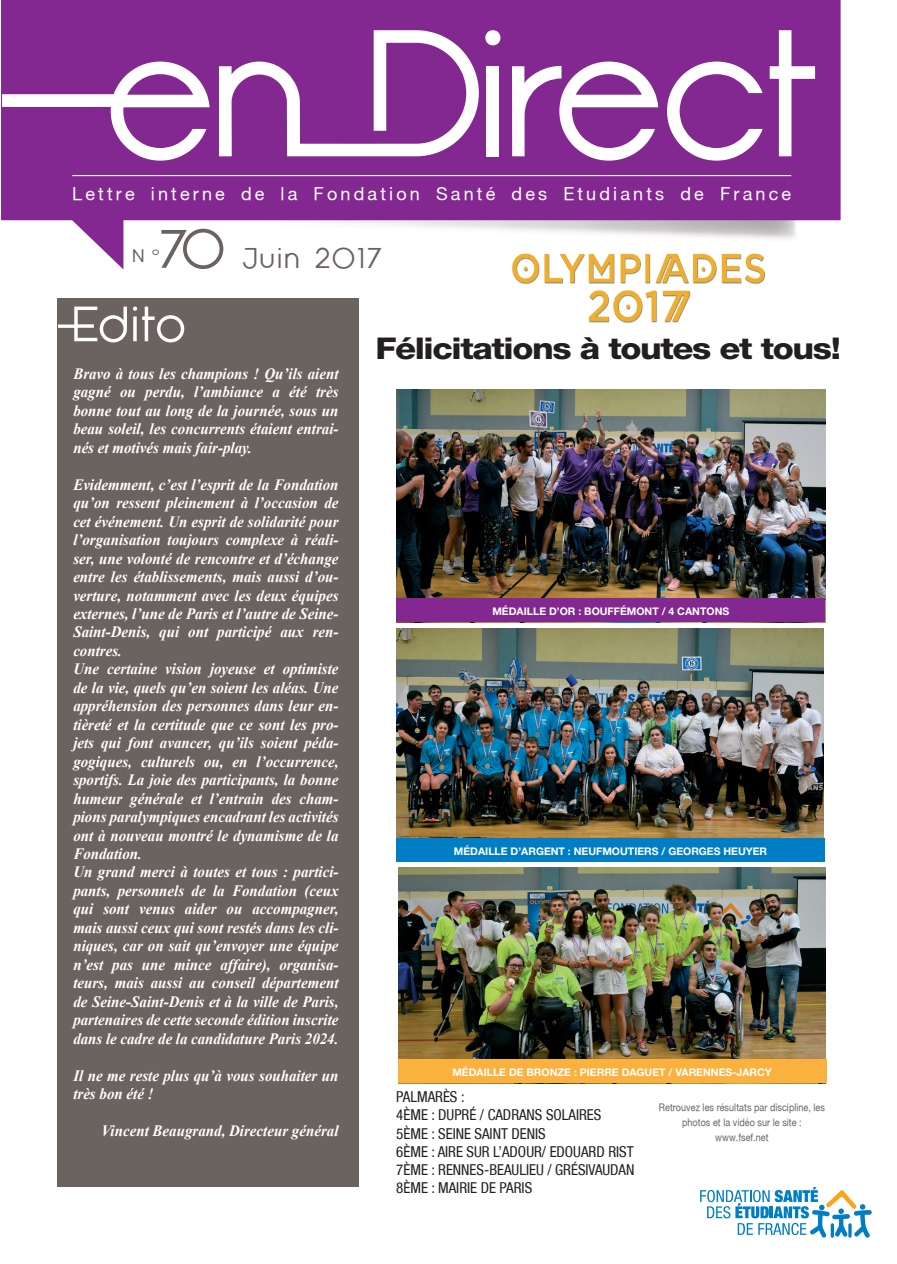
<style>
.page{position:relative;width:897px;height:1264px;background:#fff}
.page>*{position:absolute;margin:0;border:0;box-sizing:border-box;transform-origin:0 0}
.titre_rubrique_à_met{font:800 30px "Helvetica Neue LT Std";letter-spacing:-.04em;color:#231f20;scale:1.15 1}
.t1{font:28.5px "Opificio";letter-spacing:.11em;color:#6b6360}
.t2{font:18px "Helvetica Neue Roman";letter-spacing:.175em;color:#fff}
.t3{font:18px "Opificio";color:#6b6360;scale:1.2 1}
.Edito{font:italic 700 15.75px/18.5px "Times New Roman";color:#fff;text-align:justify;scale:.95 1}
.titre_noir_encadré{font:condensed 15px "Helvetica Neue LT";color:#231f20}
.titre_noir_encadré-2{font:700 10.5px "Helvetica Neue LT Std";color:#fff}
.tableau{font:10.5px/15px "Helvetica Neue Roman";letter-spacing:.005em;color:#6b6360;text-align:center;scale:.86 1}
.s1{font-size:53.85px}
.s2{font-family:"Times New Roman"}
</style>
<div class="page">
<svg style="left:1px;top:0;width:839px;height:269px;fill:#822890"></svg>
<svg style="left:700px;top:1187px;width:172px;height:51px"></svg>
<hr style="left:72px;top:175px;width:719px;height:1px;background:#fff">
<svg style="left:219px;top:30px;width:260px;height:126px"></svg>
<svg style="left:485px;top:30px;width:15px;height:15px"></svg>
<div style="left:486px;top:66px;width:13px;height:90px;background:#fff"></div>
<svg style="left:512px;top:62px;width:146px;height:99px"></svg>
<svg style="left:667px;top:62px;width:95px;height:99px"></svg>
<svg style="left:769px;top:30px;width:46px;height:126px"></svg>
<svg style="left:2px;top:62px;width:208px;height:99px"></svg>
<div style="left:57px;top:298px;width:301px;height:888px;background:#6b6360"></div>
<svg style="left:58px;top:306px;width:126px;height:36px"></svg>
<img style="left:396px;top:389px;width:429px;height:233px">
<img style="left:398px;top:867px;width:427px;height:192px">
<img style="left:396px;top:628px;width:427px;height:210px">
<div style="left:396px;top:598px;width:429px;height:23px;background:#822890"></div>
<div style="left:396px;top:838px;width:429px;height:23px;background:#007ec5"></div>
<div style="left:398px;top:1059px;width:428px;height:23px;background:#fbb13d"></div>
<img style="left:490px;top:245px;width:287px;height:78px">
<p class="t2" style="left:72px;top:182px;width:720px">Lettre interne de la Fondation Santé des Etudiants de France</p>
<p class="t1" style="left:160px;top:242px;width:223px"><span class="s1">70</span> Juin 2017</p>
<p class="t3" style="left:132px;top:245px;width:25px">N <span class="s2">°</span></p>
<p class="Edito" style="left:73px;top:364px;width:281px">Bravo à tous les champions ! Qu’ils aient gagné ou perdu, l’ambiance a été très bonne tout au long de la journée, sous un beau soleil, les concurrents étaient entrai&shy;nés et motivés mais fair-play.</p>
<p class="Edito" style="left:73px;top:474px;width:281px">Evidemment, c’est l’esprit de la Fondation qu’on ressent pleinement à l’occasion de cet événement. Un esprit de solidarité pour l’organisation toujours complexe à réali&shy;ser, une volonté de rencontre et d’échange entre les établissements, mais aussi d’ou&shy;verture, notamment avec les deux équipes externes, l’une de Paris et l’autre de Seine-Saint-Denis, qui ont participé aux ren&shy;contres.</p>
<p class="Edito" style="left:73px;top:659px;width:281px">Une certaine vision joyeuse et optimiste de la vie, quels qu’en soient les aléas. Une appréhension des personnes dans leur en&shy;tièreté et la certitude que ce sont les pro&shy;jets qui font avancer, qu’ils soient péda&shy;gogiques, culturels ou, en l’occurrence, sportifs. La joie des participants, la bonne humeur générale et l’entrain des cham&shy;pions paralympiques encadrant les activités ont à nouveau montré le dynamisme de la Fondation.</p>
<p class="Edito" style="left:73px;top:862px;width:281px">Un grand merci à toutes et tous : partici&shy;pants, personnels de la Fondation (ceux qui sont venus aider ou accompagner, mais aussi ceux qui sont restés dans les cli&shy;niques, car on sait qu’envoyer une équipe n’est pas une mince affaire), organisa&shy;teurs, mais aussi au conseil département de Seine-Saint-Denis et à la ville de Paris, partenaires de cette seconde édition inscrite dans le cadre de la candidature Paris 2024.</p>
<p class="Edito" style="left:73px;top:1065px;width:280px">Il ne me reste plus qu’à vous souhaiter un très bon été !</p>
<p class="Edito" style="left:101px;top:1120px;width:251px">Vincent Beaugrand, Directeur général</p>
<p class="titre_rubrique_à_met" style="left:375px;top:331px;width:406px">Félicitations à toutes et tous!</p>
<p class="titre_noir_encadré-2" style="left:492px;top:604px;width:238px">MÉDAILLE D’OR : BOUFFÉMONT / 4 CANTONS</p>
<p class="titre_noir_encadré-2" style="left:454px;top:844px;width:315px">MÉDAILLE D’ARGENT : NEUFMOUTIERS / GEORGES HEUYER</p>
<p class="titre_noir_encadré-2" style="left:452px;top:1065px;width:321px">MÉDAILLE DE BRONZE : PIERRE DAGUET / VARENNES-JARCY</p>
<p class="titre_noir_encadré" style="left:396px;top:1088px;width:70px">PALMARÈS :</p>
<p class="titre_noir_encadré" style="left:396px;top:1106px;width:206px">4ÈME : DUPRÉ / CADRANS SOLAIRES</p>
<p class="titre_noir_encadré" style="left:396px;top:1124px;width:151px">5ÈME : SEINE SAINT DENIS</p>
<p class="titre_noir_encadré" style="left:396px;top:1142px;width:239px">6ÈME : AIRE SUR L’ADOUR/ EDOUARD RIST</p>
<p class="titre_noir_encadré" style="left:396px;top:1160px;width:240px">7ÈME : RENNES-BEAULIEU / GRÉSIVAUDAN</p>
<p class="titre_noir_encadré" style="left:396px;top:1178px;width:137px">8ÈME : MAIRIE DE PARIS</p>
<p class="tableau" style="left:659px;top:1099px;width:195px">Retrouvez les résultats par discipline, les photos et la vidéo sur le site :</p>
<p class="tableau" style="left:715px;top:1129px;width:64px">www.fsef.net</p>
</div>
